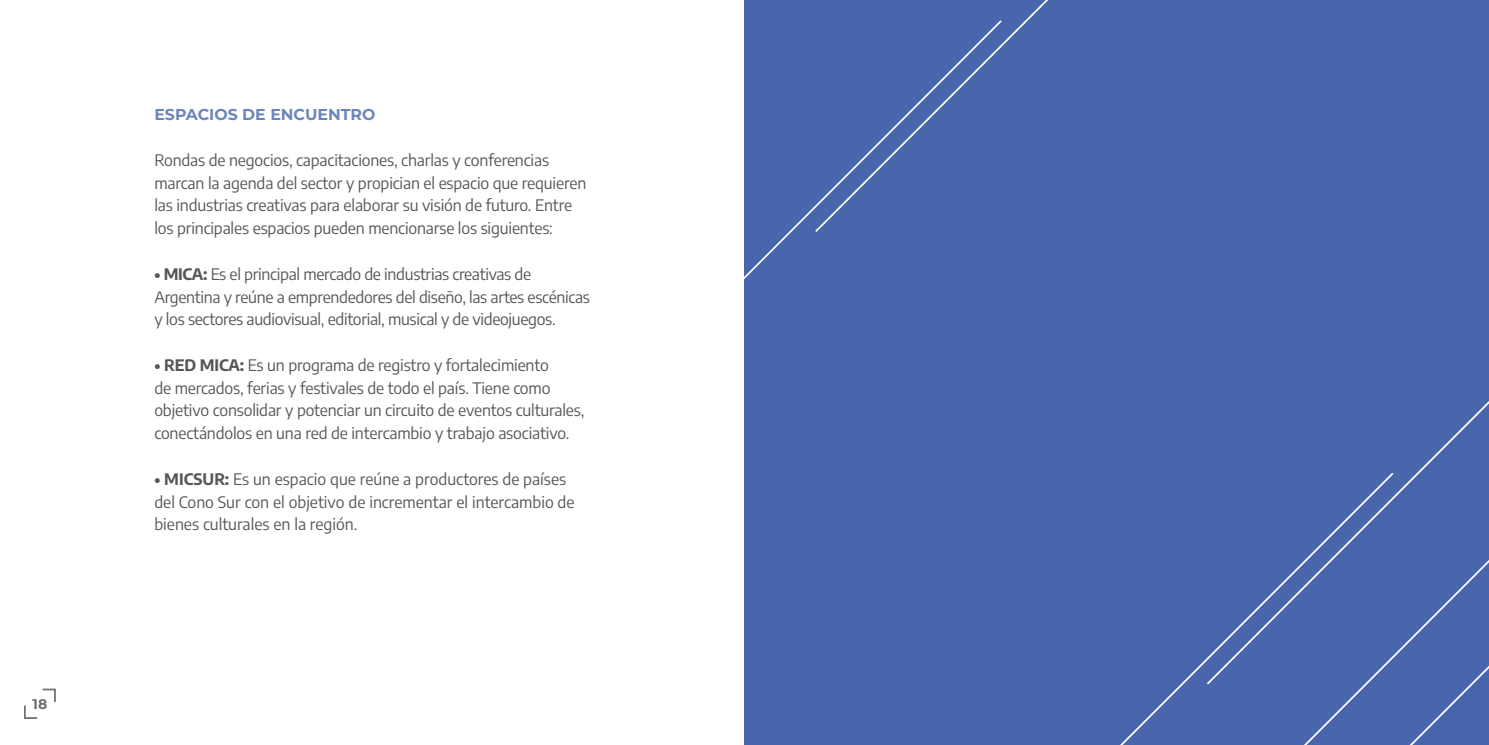
<style>
.page{position:relative;width:1489px;height:745px;background:#fff}
.page>*{position:absolute;margin:0;border:0;box-sizing:border-box;transform-origin:0 0}
.t1{font:15.75px/22.8px "Encode Sans";letter-spacing:-.01em;color:#575756}
.t2{font:700 15.75px "Montserrat";color:#6d85bd}
.t3{font:700 14px "Montserrat";color:#706f6f}
.s1{font-weight:700}
</style>
<div class="page">
<svg style="left:24px;top:705px;width:13px;height:13px"></svg>
<svg style="left:43px;top:688px;width:13px;height:13px"></svg>
<div style="left:744px;top:0;width:744px;height:744px;background:#4966ad"></div>
<svg style="left:744px;top:0;width:304px;height:280px"></svg>
<svg style="left:1121px;top:402px;width:367px;height:342px"></svg>
<svg style="left:1219px;top:546px;width:269px;height:198px"></svg>
<p class="t3" style="left:33px;top:693px;width:16px">18</p>
<p class="t2" style="left:154px;top:103px;width:222px">ESPACIOS DE ENCUENTRO</p>
<p class="t1" style="left:154px;top:148px;width:433px">Rondas de negocios, capacitaciones, charlas y conferencias marcan la agenda del sector y propician el espacio que requieren las industrias creativas para elaborar su visión de futuro. Entre los principales espacios pueden mencionarse los siguientes:</p>
<p class="t1" style="left:154px;top:262px;width:437px"><span class="s1">• MICA:</span> Es el principal mercado de industrias creativas de<br>Argentina y reúne a emprendedores del diseño, las artes escénicas y los sectores audiovisual, editorial, musical y de videojuegos.</p>
<p class="t1" style="left:154px;top:352px;width:431px"><span class="s1">• RED MICA:</span> Es un programa de registro y fortalecimiento<br>de mercados, ferias y festivales de todo el país. Tiene como objetivo consolidar y potenciar un circuito de eventos culturales, conectándolos en una red de intercambio y trabajo asociativo.</p>
<p class="t1" style="left:154px;top:466px;width:422px"><span class="s1">• MICSUR:</span> Es un espacio que reúne a productores de países del Cono Sur con el objetivo de incrementar el intercambio de bienes culturales en la región.</p>
</div>
